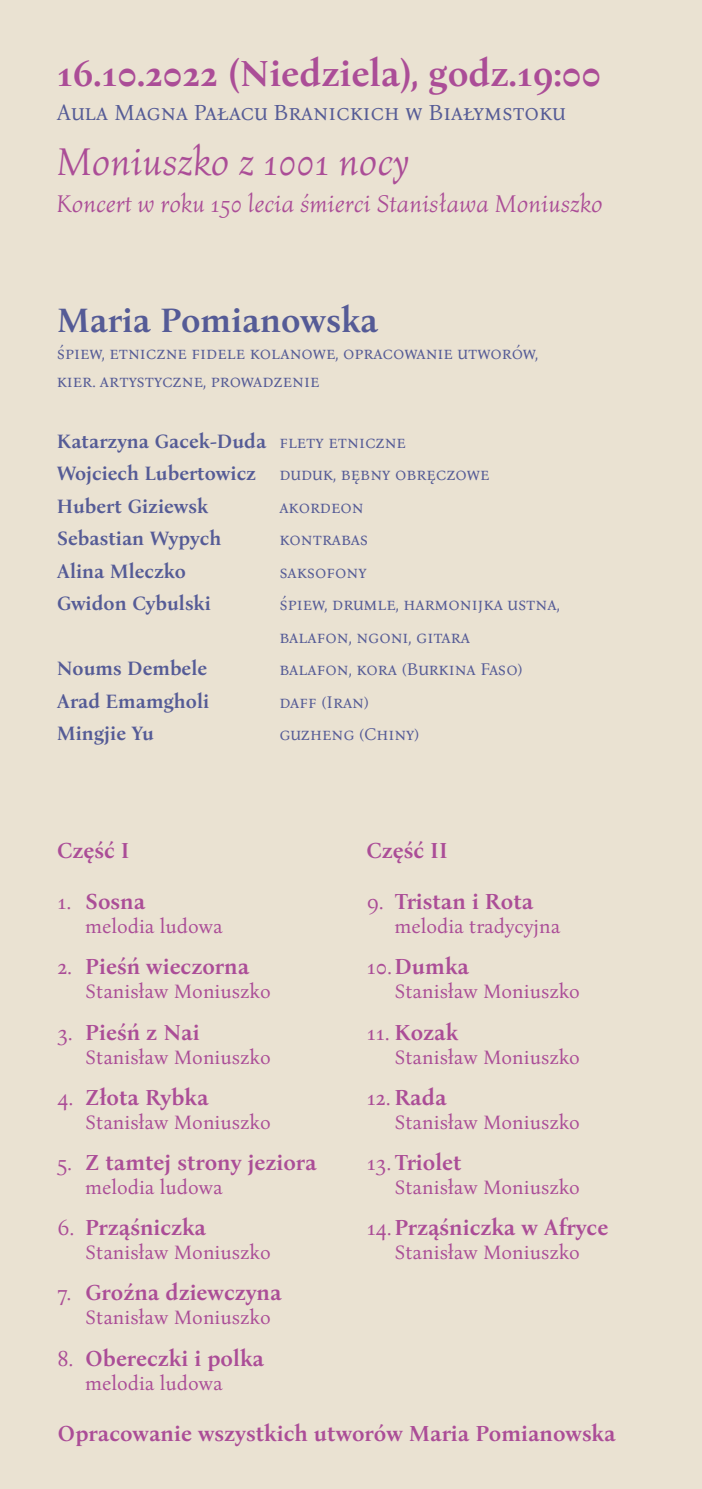
<style>
.page{position:relative;width:702px;height:1489px;background:#fff}
.page>*{position:absolute;margin:0;border:0;box-sizing:border-box;transform-origin:0 0}
.t1{font:italic 40px "Bona Nova";color:#ab4d97}
.t2{font:700 37.5px "Bona Nova";color:#ab4d97}
.t3{font:700 35px "Bona Nova";color:#555b96}
.t4{font:italic 25px "Bona Nova";color:#ab4d97}
.t5{font:700 22.5px "Bona Nova";color:#ab4d97}
.t6{font:22.5px "Bona Nova";color:#555b96}
.t7{font:20px "Bona Nova";color:#ab4d97}
.t8{font:700 20px "Bona Nova";color:#555b96}
.t9{font:17.5px/27.5px "Bona Nova";color:#555b96}
.s1{font-weight:400;font-size:17.5px}
.s2{font-weight:700;font-size:20px}
.s3{font-weight:400}
</style>
<div class="page">
<div style="left:0;top:0;width:702px;height:1488px;background:#eae2d2"></div>
<h2 class="t2" style="left:57px;top:44px;width:546px">16.10.2022 (Niedziela), godz.19:00</h2>
<p class="t6" style="left:57px;top:96px;width:510px">Aula Magna Pałacu Branickich w Białymstoku</p>
<h1 class="t1" style="left:57px;top:133px;width:354px">Moniuszko z 1001 nocy</h1>
<p class="t4" style="left:57px;top:186px;width:547px">Koncert w roku 150 lecia śmierci Stanisława Moniuszko</p>
<h3 class="t3" style="left:57px;top:293px;width:323px">Maria Pomianowska</h3>
<p class="t9" style="left:57px;top:340px;width:483px">śpiew, etniczne fidele kolanowe, opracowanie utworów, kier. artystyczne, prowadzenie</p>
<p class="t8" style="left:57px;top:425px;width:351px">Katarzyna Gacek-Duda <span class="s1">flety etniczne</span></p>
<p class="t9" style="left:57px;top:461px;width:434px"><span class="s2">Wojciech Lubertowicz</span> duduk, bębny obręczowe</p>
<p class="t8" style="left:57px;top:490px;width:153px">Hubert Giziewsk</p>
<p class="t9" style="left:279px;top:493px;width:86px">akordeon</p>
<p class="t8" style="left:57px;top:523px;width:166px">Sebastian Wypych</p>
<p class="t9" style="left:279px;top:526px;width:90px">kontrabas</p>
<p class="t8" style="left:57px;top:555px;width:131px">Alina Mleczko</p>
<p class="t9" style="left:279px;top:558px;width:89px">saksofony</p>
<p class="t8" style="left:57px;top:588px;width:156px">Gwidon Cybulski</p>
<p class="t9" style="left:279px;top:588px;width:282px;line-height:32.5px">śpiew, drumle, harmonijka ustna, balafon, ngoni, gitara</p>
<p class="t8" style="left:57px;top:653px;width:152px">Noums Dembele</p>
<p class="t9" style="left:279px;top:656px;width:244px">balafon, kora (Burkina Faso)</p>
<p class="t8" style="left:57px;top:685px;width:154px">Arad Emamgholi</p>
<p class="t9" style="left:279px;top:688px;width:91px">daff (Iran)</p>
<p class="t8" style="left:57px;top:718px;width:99px">Mingjie Yu</p>
<p class="t9" style="left:279px;top:721px;width:141px">guzheng (Chiny)</p>
<p class="t5" style="left:57px;top:833px;width:74px">Część I</p>
<p class="t5" style="left:366px;top:833px;width:83px">Część II</p>
<p class="t5" style="left:58px;top:884px;width:89px"><span class="s3">1.</span> Sosna</p>
<p class="t7" style="left:85px;top:911px;width:139px">melodia ludowa</p>
<p class="t5" style="left:58px;top:949px;width:193px"><span class="s3">2.</span> Pieśń wieczorna</p>
<p class="t7" style="left:85px;top:976px;width:187px">Stanisław Moniuszko</p>
<p class="t5" style="left:58px;top:1014px;width:144px"><span class="s3">3.</span> Pieśń z Nai</p>
<p class="t7" style="left:85px;top:1041px;width:187px">Stanisław Moniuszko</p>
<p class="t5" style="left:58px;top:1079px;width:152px"><span class="s3">4.</span> Złota Rybka</p>
<p class="t7" style="left:85px;top:1106px;width:187px">Stanisław Moniuszko</p>
<p class="t5" style="left:58px;top:1144px;width:260px"><span class="s3">5.</span> Z tamtej strony jeziora</p>
<p class="t7" style="left:85px;top:1172px;width:139px">melodia ludowa</p>
<p class="t5" style="left:58px;top:1209px;width:150px"><span class="s3">6.</span> Prząśniczka</p>
<p class="t7" style="left:85px;top:1237px;width:187px">Stanisław Moniuszko</p>
<p class="t5" style="left:58px;top:1275px;width:225px"><span class="s3">7.</span> Groźna dziewczyna</p>
<p class="t7" style="left:85px;top:1302px;width:187px">Stanisław Moniuszko</p>
<p class="t5" style="left:58px;top:1340px;width:208px"><span class="s3">8.</span> Obereczki i polka</p>
<p class="t7" style="left:85px;top:1367px;width:139px">melodia ludowa</p>
<p class="t5" style="left:367px;top:884px;width:168px"><span class="s3">9.</span> Tristan i Rota</p>
<p class="t7" style="left:394px;top:911px;width:168px">melodia tradycyjna</p>
<p class="t5" style="left:367px;top:949px;width:103px"><span class="s3">10.</span>Dumka</p>
<p class="t7" style="left:394px;top:976px;width:187px">Stanisław Moniuszko</p>
<p class="t5" style="left:367px;top:1014px;width:93px"><span class="s3">11.</span> Kozak</p>
<p class="t7" style="left:394px;top:1041px;width:187px">Stanisław Moniuszko</p>
<p class="t5" style="left:367px;top:1079px;width:81px"><span class="s3">12.</span> Rada</p>
<p class="t7" style="left:394px;top:1106px;width:187px">Stanisław Moniuszko</p>
<p class="t5" style="left:367px;top:1144px;width:96px"><span class="s3">13.</span>Triolet</p>
<p class="t7" style="left:394px;top:1172px;width:187px">Stanisław Moniuszko</p>
<p class="t5" style="left:367px;top:1209px;width:243px"><span class="s3">14.</span>Prząśniczka w Afryce</p>
<p class="t7" style="left:394px;top:1237px;width:187px">Stanisław Moniuszko</p>
<p class="t5" style="left:58px;top:1415px;width:559px">Opracowanie wszystkich utworów Maria Pomianowska</p>
</div>
